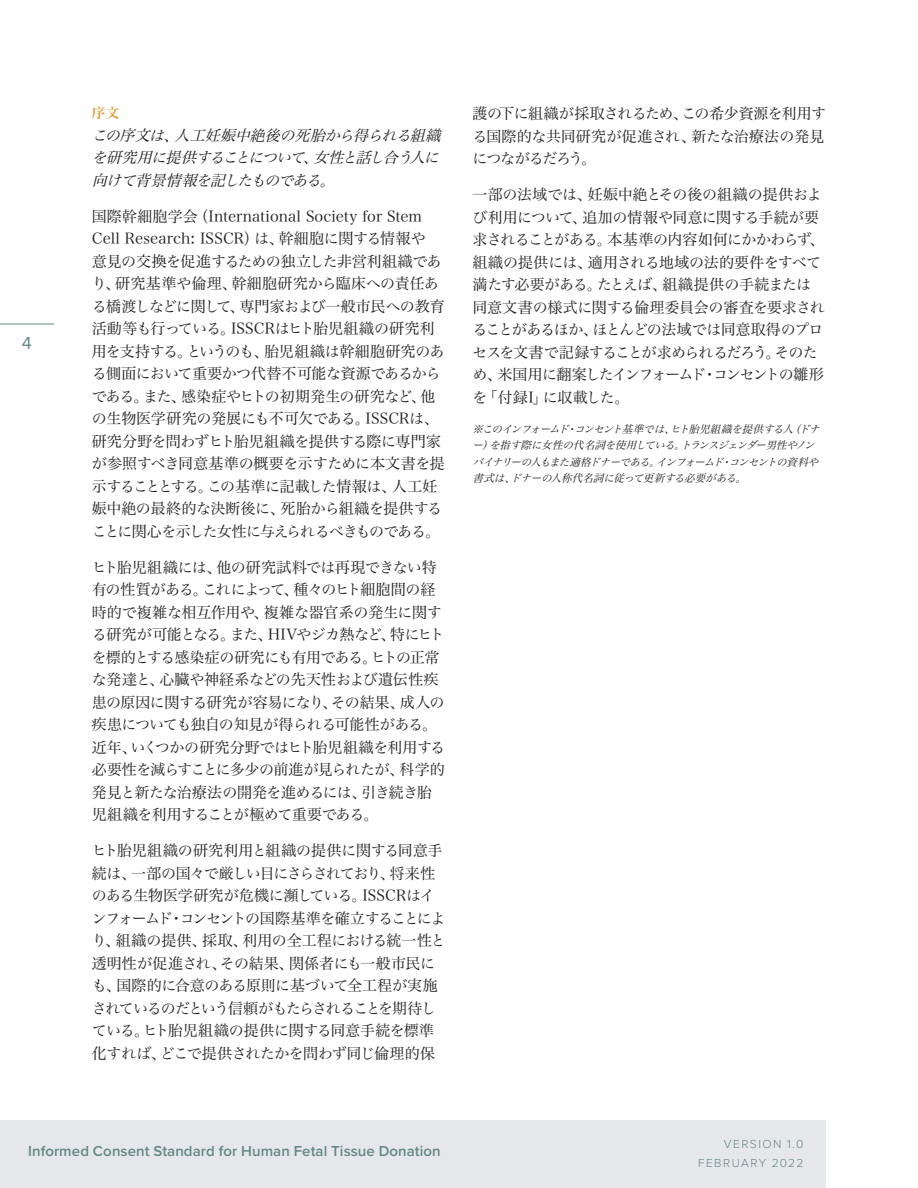
<style>
.page{position:relative;width:918px;height:1188px;background:#fff}
.page>*{position:absolute;margin:0;border:0;box-sizing:border-box;transform-origin:0 0}
.t1{font:18px "Proxima Nova";color:#628986}
.t2{font:15px/22.5px "Hira Min Pro W3";letter-spacing:-.025em;color:#231f20}
.t3{font:italic 15px/22.5px "Hira Min Pro W3";color:#231f20;text-align:justify}
.t4{font:600 15px "Proxima Nova";letter-spacing:.005em;color:#628986}
.t5{font:13.5px "Hira Min Pro W6";color:#d89c34}
.t6{font:300 12px/19.5px "Proxima Nova";letter-spacing:.12em;color:#628986;text-align:right}
.t7{font:italic 10.5px/16.5px "Hira Min Pro W3";color:#231f20}
</style>
<div class="page">
<hr style="left:0;top:324px;width:54px;height:1px;background:#628986">
<div style="left:0;top:1120px;width:826px;height:68px;background:#e6e7e9"></div>
<p class="t1" style="left:22px;top:330px;width:12px">4</p>
<p class="t5" style="left:92px;top:101px;width:29px">序文</p>
<p class="t3" style="left:92px;top:123px;width:356px">この序文は、人工妊娠中絶後の死胎から得られる組織を研究用に提供することについて、女性と話し合う人に向けて背景情報を記したものである。</p>
<p class="t2" style="left:92px;top:204px;width:355px">国際幹細胞学会（International Society for Stem<br>Cell Research: ISSCR）は、幹細胞に関する情報や<br>意見の交換を促進するための独立した非営利組織であり、研究基準や倫理、幹細胞研究から臨床への責任ある橋渡しなどに関して、専門家および一般市民への教育活動等も行っている。ISSCRはヒト胎児組織の研究利用を支持する。というのも、胎児組織は幹細胞研究のある側面において重要かつ代替不可能な資源であるからである。また、感染症やヒトの初期発生の研究など、他の生物医学研究の発展にも不可欠である。ISSCRは、研究分野を問わずヒト胎児組織を提供する際に専門家が参照すべき同意基準の概要を示すために本文書を提示することとする。この基準に記載した情報は、人工妊娠中絶の最終的な決断後に、死胎から組織を提供することに関心を示した女性に与えられるべきものである。</p>
<p class="t2" style="left:92px;top:555px;width:355px">ヒト胎児組織には、他の研究試料では再現できない特有の性質がある。これによって、種々のヒト細胞間の経時的で複雑な相互作用や、複雑な器官系の発生に関する研究が可能となる。また、HIVやジカ熱など、特にヒトを標的とする感染症の研究にも有用である。ヒトの正常な発達と、心臓や神経系などの先天性および遺伝性疾患の原因に関する研究が容易になり、その結果、成人の疾患についても独自の知見が得られる可能性がある。近年、いくつかの研究分野ではヒト胎児組織を利用する必要性を減らすことに多少の前進が見られたが、科学的発見と新たな治療法の開発を進めるには、引き続き胎児組織を利用することが極めて重要である。</p>
<p class="t2" style="left:92px;top:838px;width:355px">ヒト胎児組織の研究利用と組織の提供に関する同意手続は、一部の国々で厳しい目にさらされており、将来性のある生物医学研究が危機に瀕している。ISSCRはインフォームド・コンセントの国際基準を確立することにより、組織の提供、採取、利用の全工程における統一性と透明性が促進され、その結果、関係者にも一般市民にも、国際的に合意のある原則に基づいて全工程が実施されているのだという信頼がもたらされることを期待している。ヒト胎児組織の提供に関する同意手続を標準化すれば、どこで提供されたかを問わず同じ倫理的保</p>
<p class="t2" style="left:472px;top:101px;width:355px">護の下に組織が採取されるため、この希少資源を利用する国際的な共同研究が促進され、新たな治療法の発見につながるだろう。</p>
<p class="t2" style="left:472px;top:182px;width:354px">一部の法域では、妊娠中絶とその後の組織の提供および利用について、追加の情報や同意に関する手続が要求されることがある。本基準の内容如何にかかわらず、組織の提供には、適用される地域の法的要件をすべて満たす必要がある。たとえば、組織提供の手続または同意文書の様式に関する倫理委員会の審査を要求されることがあるほか、ほとんどの法域では同意取得のプロセスを文書で記録することが求められるだろう。そのため、米国用に翻案したインフォームド・コンセントの雛形を「付録I」に収載した。</p>
<p class="t7" style="left:472px;top:420px;width:353px">※このインフォームド・コンセント基準では、ヒト胎児組織を提供する人（ドナー）を指す際に女性の代名詞を使用している。トランスジェンダー男性やノンバイナリーの人もまた適格ドナーである。インフォームド・コンセントの資料や書式は、ドナーの人称代名詞に従って更新する必要がある。</p>
<p class="t4" style="left:28px;top:1140px;width:414px">Informed Consent Standard for Human Fetal Tissue Donation</p>
<p class="t6" style="left:698px;top:1134px;width:107px">VERSION 1.0<br>FEBRUARY 2022</p>
</div>
